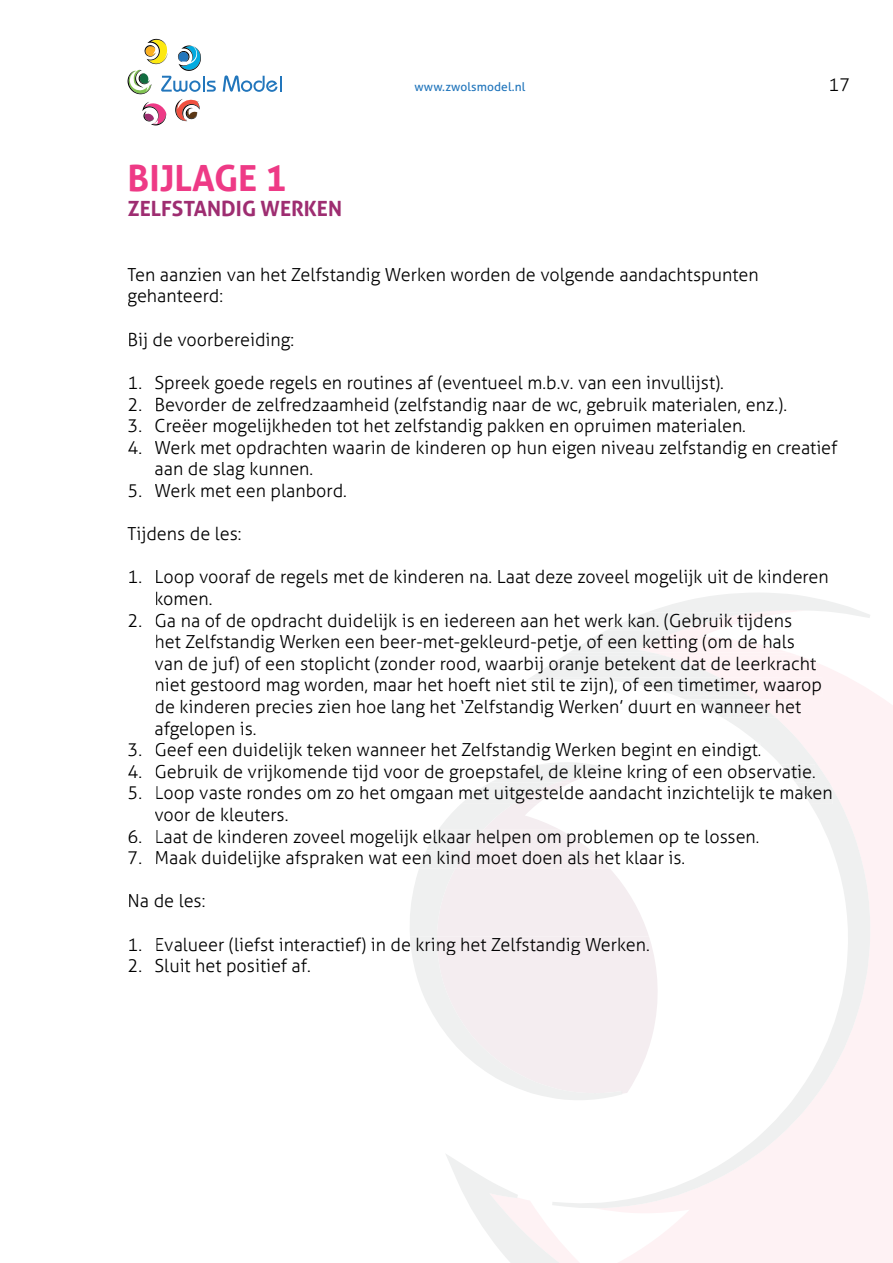
<style>
.page{position:relative;width:893px;height:1263px;background:#fff}
.page>*{position:absolute;margin:0;border:0;box-sizing:border-box;transform-origin:0 0}
.t1{font:700 36px "Aller";color:#ee3a86}
.t2{font:700 21px "Aller";color:#9e2d71}
.t3{font:300 18px/21.6px "Aller";color:#000}
.t4{font:12px "Aller";letter-spacing:.01em;color:#2276bc}
</style>
<div class="page">
<img style="left:128px;top:39px;width:88px;height:86px">
<svg style="left:223px;top:75px;width:59px;height:17px"></svg>
<svg style="left:560px;top:691px;width:333px;height:572px;fill:#fef2f4"></svg>
<svg style="left:560px;top:593px;width:296px;height:615px"></svg>
<svg style="left:594px;top:610px;width:276px;height:598px"></svg>
<svg style="left:446px;top:1154px;width:114px;height:109px"></svg>
<svg style="left:410px;top:762px;width:212px;height:338px;fill:#f4edf0"></svg>
<svg style="left:528px;top:612px;width:294px;height:105px"></svg>
<svg style="left:780px;top:764px;width:53px;height:40px"></svg>
<svg style="left:461px;top:764px;width:150px;height:40px"></svg>
<svg style="left:419px;top:829px;width:191px;height:39px"></svg>
<svg style="left:410px;top:936px;width:240px;height:158px"></svg>
<h1 class="t1" style="left:128px;top:156px;width:161px">BIJLAGE 1</h1>
<p class="t2" style="left:128px;top:196px;width:216px">ZELFSTANDIG WERKEN</p>
<p class="t4" style="left:415px;top:80px;width:112px">www.zwolsmodel.nl</p>
<p class="t3" style="left:829px;top:74px;width:23px">17</p>
<p class="t3" style="left:128px;top:264px;width:633px">Ten aanzien van het Zelfstandig Werken worden de volgende aandachtspunten gehanteerd:</p>
<p class="t3" style="left:128px;top:329px;width:168px">Bij de voorbereiding:</p>
<p class="t3" style="left:128px;top:372px;width:598px">1. Spreek goede regels en routines af (eventueel m.b.v. van een invullijst).</p>
<p class="t3" style="left:128px;top:393px;width:661px">2. Bevorder de zelfredzaamheid (zelfstandig naar de wc, gebruik materialen, enz.).</p>
<p class="t3" style="left:128px;top:415px;width:620px">3. Creëer mogelijkheden tot het zelfstandig pakken en opruimen materialen.</p>
<p class="t3" style="left:155px;top:437px;width:684px;text-indent:-27px">4. Werk met opdrachten waarin de kinderen op hun eigen niveau zelfstandig en creatief aan de slag kunnen.</p>
<p class="t3" style="left:128px;top:480px;width:221px">5. Werk met een planbord.</p>
<p class="t3" style="left:128px;top:523px;width:116px">Tijdens de les:</p>
<p class="t3" style="left:155px;top:566px;width:676px;text-indent:-27px">1. Loop vooraf de regels met de kinderen na. Laat deze zoveel mogelijk uit de kinderen komen.</p>
<p class="t3" style="left:155px;top:609px;width:669px;text-indent:-27px">2. Ga na of de opdracht duidelijk is en iedereen aan het werk kan. (Gebruik tijdens het Zelfstandig Werken een beer-met-gekleurd-petje, of een ketting (om de hals van de juf) of een stoplicht (zonder rood, waarbij oranje betekent dat de leerkracht niet gestoord mag worden, maar het hoeft niet stil te zijn), of een timetimer, waarop de kinderen precies zien hoe lang het ‘Zelfstandig Werken’ duurt en wanneer het afgelopen is.</p>
<p class="t3" style="left:128px;top:739px;width:635px">3. Geef een duidelijk teken wanneer het Zelfstandig Werken begint en eindigt.</p>
<p class="t3" style="left:128px;top:761px;width:690px">4. Gebruik de vrijkomende tijd voor de groepstafel, de kleine kring of een observatie.</p>
<p class="t3" style="left:155px;top:782px;width:680px;text-indent:-27px">5. Loop vaste rondes om zo het omgaan met uitgestelde aandacht inzichtelijk te maken voor de kleuters.</p>
<p class="t3" style="left:128px;top:825px;width:634px">6. Laat de kinderen zoveel mogelijk elkaar helpen om problemen op te lossen.</p>
<p class="t3" style="left:128px;top:847px;width:559px">7. Maak duidelijke afspraken wat een kind moet doen als het klaar is.</p>
<p class="t3" style="left:128px;top:890px;width:79px">Na de les:</p>
<p class="t3" style="left:128px;top:933px;width:524px">1. Evalueer (liefst interactief) in de kring het Zelfstandig Werken.</p>
<p class="t3" style="left:128px;top:955px;width:185px">2. Sluit het positief af.</p>
</div>
